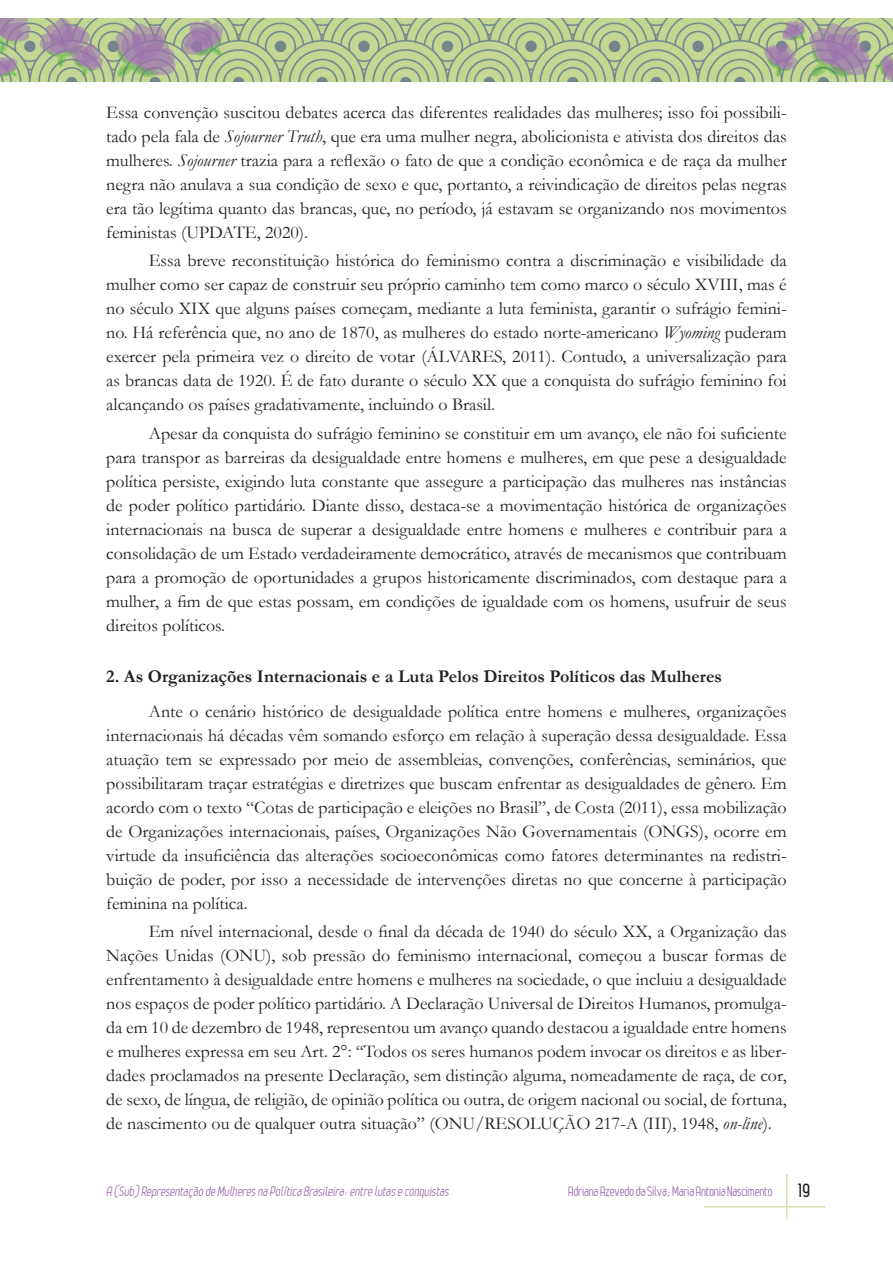
<style>
.page{position:relative;width:893px;height:1263px;background:#fff}
.page>*{position:absolute;margin:0;border:0;box-sizing:border-box;transform-origin:0 0}
.Texto{font:18px/24px "Garamond";color:#231f20;text-align:justify}
.Titulo_2{font:700 18px "Garamond";color:#231f20}
.t1{font:700 18px "Leger";color:#231f20}
.t2{font:italic 13.5px "Leger";color:#9f73af}
.t3{font:13.5px "Leger";letter-spacing:-.02em;color:#9f73af}
.s1{font-style:italic}
</style>
<div class="page">
<hr style="left:786px;top:1174px;width:1px;height:45px;background:#d2e0ac">
<hr style="left:704px;top:1206px;width:121px;height:1px;background:#d2e0ac">
<img style="left:0;top:18px;width:893px;height:64px">
<p class="Texto" style="left:106px;top:100px;width:682px">Essa convenção suscitou debates acerca das diferentes realidades das mulheres; isso foi possibili&shy;tado pela fala de <span class="s1">Sojourner Truth</span>, que era uma mulher negra, abolicionista e ativista dos direitos das mulheres. <span class="s1">Sojourner</span> trazia para a reflexão o fato de que a condição econômica e de raça da mulher negra não anulava a sua condição de sexo e que, portanto, a reivindicação de direitos pelas negras era tão legítima quanto das brancas, que, no período, já estavam se organizando nos movimentos feministas (UPDATE, 2020).</p>
<p class="Texto" style="left:106px;top:248px;width:682px;text-indent:43px">Essa breve reconstituição histórica do feminismo contra a discriminação e visibilidade da mulher como ser capaz de construir seu próprio caminho tem como marco o século XVIII, mas é no século XIX que alguns países começam, mediante a luta feminista, garantir o sufrágio femini&shy;no. Há referência que, no ano de 1870, as mulheres do estado norte-americano <span class="s1">Wyoming</span> puderam exercer pela primeira vez o direito de votar (ÁLVARES, 2011). Contudo, a universalização para as brancas data de 1920. É de fato durante o século XX que a conquista do sufrágio feminino foi alcançando os países gradativamente, incluindo o Brasil.</p>
<p class="Texto" style="left:106px;top:420px;width:682px;text-indent:43px">Apesar da conquista do sufrágio feminino se constituir em um avanço, ele não foi suficiente para transpor as barreiras da desigualdade entre homens e mulheres, em que pese a desigualdade política persiste, exigindo luta constante que assegure a participação das mulheres nas instâncias de poder político partidário. Diante disso, destaca-se a movimentação histórica de organizações internacionais na busca de superar a desigualdade entre homens e mulheres e contribuir para a consolidação de um Estado verdadeiramente democrático, através de mecanismos que contribuam para a promoção de oportunidades a grupos historicamente discriminados, com destaque para a mulher, a fim de que estas possam, em condições de igualdade com os homens, usufruir de seus direitos políticos.</p>
<p class="Titulo_2" style="left:106px;top:664px;width:617px">2. As Organizações Internacionais e a Luta Pelos Direitos Políticos das Mulheres</p>
<p class="Texto" style="left:106px;top:698px;width:682px;text-indent:43px">Ante o cenário histórico de desigualdade política entre homens e mulheres, organizações internacionais há décadas vêm somando esforço em relação à superação dessa desigualdade. Essa atuação tem se expressado por meio de assembleias, convenções, conferências, seminários, que possibilitaram traçar estratégias e diretrizes que buscam enfrentar as desigualdades de gênero. Em acordo com o texto “Cotas de participação e eleições no Brasil”, de Costa (2011), essa mobilização de Organizações internacionais, países, Organizações Não Governamentais (ONGS), ocorre em virtude da insuficiência das alterações socioeconômicas como fatores determinantes na redistri&shy;buição de poder, por isso a necessidade de intervenções diretas no que concerne à participação feminina na política.</p>
<p class="Texto" style="left:106px;top:919px;width:682px;text-indent:43px">Em nível internacional, desde o final da década de 1940 do século XX, a Organização das Nações Unidas (ONU), sob pressão do feminismo internacional, começou a buscar formas de enfrentamento à desigualdade entre homens e mulheres na sociedade, o que incluiu a desigualdade nos espaços de poder político partidário. A Declaração Universal de Direitos Humanos, promulga&shy;da em 10 de dezembro de 1948, representou um avanço quando destacou a igualdade entre homens e mulheres expressa em seu Art. 2°: “Todos os seres humanos podem invocar os direitos e as liber&shy;dades proclamados na presente Declaração, sem distinção alguma, nomeadamente de raça, de cor, de sexo, de língua, de religião, de opinião política ou outra, de origem nacional ou social, de fortuna, de nascimento ou de qualquer outra situação” (ONU/RESOLUÇÃO 217-A (III), 1948, <span class="s1">on-line</span>).</p>
<p class="t2" style="left:106px;top:1183px;width:346px">A (Sub) Representação deMulheresnaPolíticaBrasileira:entrelutaseconquistas</p>
<p class="t3" style="left:568px;top:1183px;width:206px">Adriana Azevedo da Silva; Maria Antonia Nascimento</p>
<p class="t1" style="left:798px;top:1180px;width:14px">19</p>
</div>
